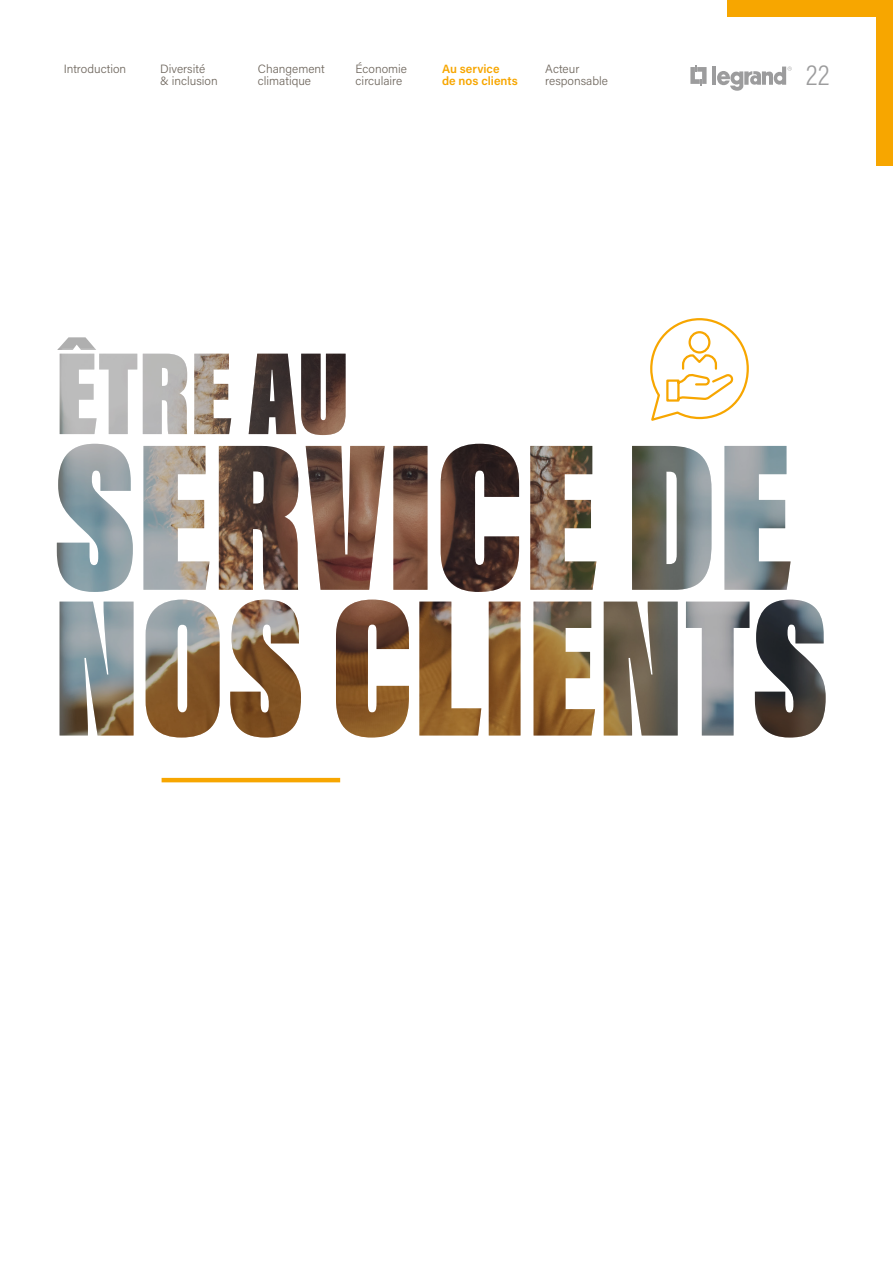
<style>
.page{position:relative;width:893px;height:1263px;background:#fff}
.page>*{position:absolute;margin:0;border:0;box-sizing:border-box;transform-origin:0 0}
.t1{font:300 28.5px "Acumin Pro Cond";color:#9c9c9d}
.t2{font:300 12px/12px "Acumin Pro";color:#6f675e}
.t3{font:600 12px/12px "Acumin Pro";color:#f7a600}
</style>
<div class="page">
<hr style="left:162px;top:778px;width:178px;height:4px;background:#f7a600">
<img style="left:57px;top:337px;width:769px;height:400px">
<svg style="left:649px;top:318px;width:101px;height:105px"></svg>
<svg style="left:690px;top:66px;width:17px;height:19px"></svg>
<hr style="left:712px;top:67px;width:4px;height:18px;background:#9c9c9d">
<svg style="left:717px;top:67px;width:75px;height:24px"></svg>
<div style="left:727px;top:0;width:166px;height:17px;background:#f7a600"></div>
<div style="left:876px;top:0;width:17px;height:166px;background:#f7a600"></div>
<p class="t2" style="left:64px;top:62px;width:64px">Introduction</p>
<p class="t2" style="left:258px;top:62px;width:68px">Changement climatique</p>
<p class="t2" style="left:356px;top:62px;width:53px">Économie circulaire</p>
<p class="t3" style="left:442px;top:62px;width:77px">Au service<br>de nos clients</p>
<p class="t2" style="left:545px;top:62px;width:64px">Acteur responsable</p>
<p class="t2" style="left:160px;top:62px;width:59px">Diversité<br>&amp; inclusion</p>
<h1 class="t1" style="left:806px;top:57px;width:25px">22</h1>
</div>
